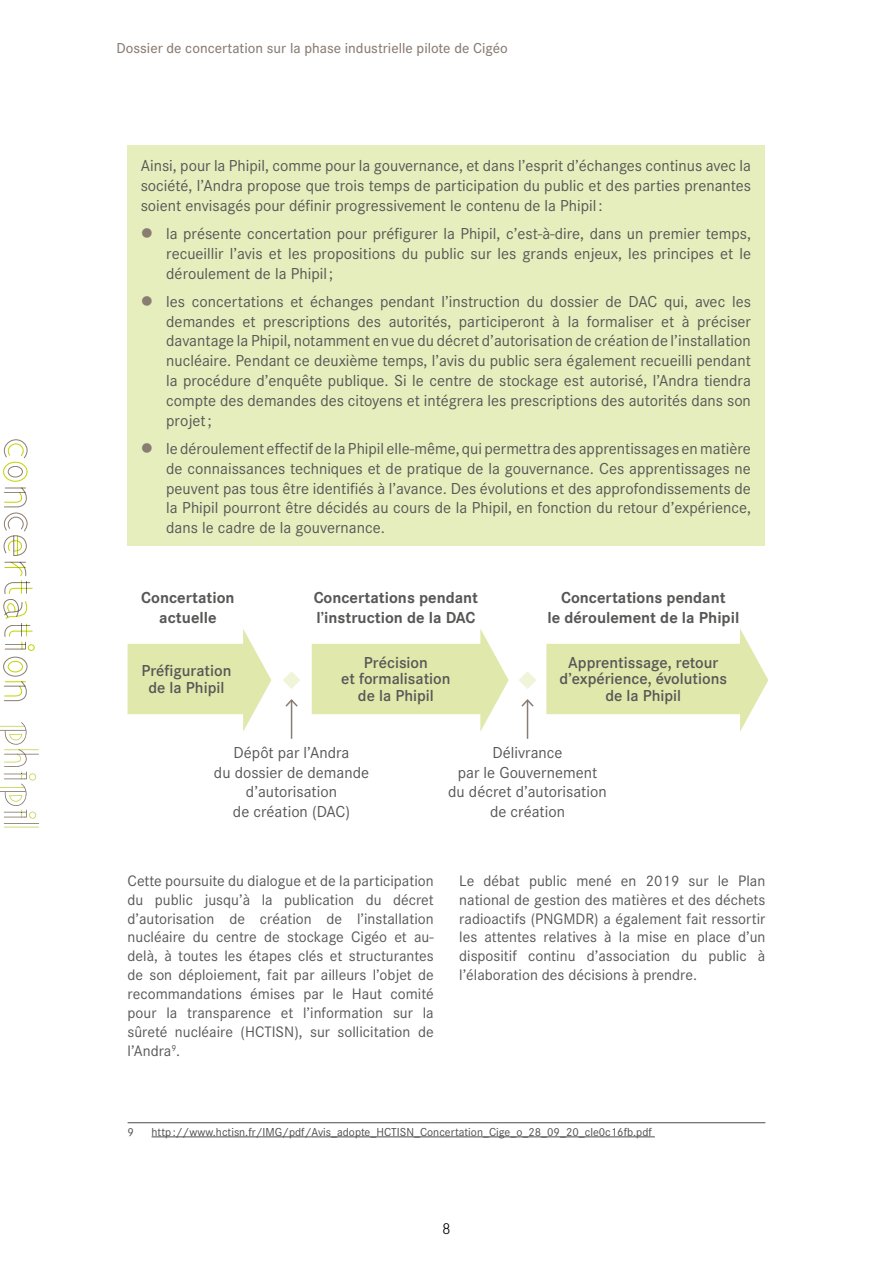
<style>
.page{position:relative;width:893px;height:1263px;background:#fff}
.page>*{position:absolute;margin:0;border:0;box-sizing:border-box;transform-origin:0 0}
.t1{font:16.5px/19.8px "Corporate S";color:#575756;text-align:justify}
.t2{font:600 16.5px/16.5px "Corporate S";color:#575756;text-align:center}
.t3{font:700 16.5px/19.8px "Corporate S";color:#575756;text-align:center}
.t4{font:300 16.5px "Corporate S";color:#000}
.t5{font:15.75px/18.9px "Corporate S";color:#575756;text-align:justify}
.t6{font:500 15px "Corporate S";color:#897c72}
.t7{font:12px "Corporate S";color:#4d4d4c}
</style>
<div class="page">
<svg style="left:4px;top:439px;width:23px;height:19px"></svg>
<div style="left:3px;top:462px;width:24px;height:20px;border:1px solid #c0d400;border-radius:50%"></div>
<div style="left:8px;top:466px;width:15px;height:11px;border:1px solid #897c72;border-radius:50%"></div>
<div style="left:3px;top:657px;width:24px;height:19px;border:1px solid #897c72;border-radius:50%"></div>
<div style="left:8px;top:661px;width:15px;height:11px;border:1px solid #c0d400;border-radius:50%"></div>
<svg style="left:4px;top:487px;width:23px;height:20px"></svg>
<svg style="left:4px;top:681px;width:23px;height:20px"></svg>
<svg style="left:4px;top:513px;width:23px;height:43px"></svg>
<div style="left:28px;top:644px;width:7px;height:7px;border:1px solid #c0d400;border-radius:50%"></div>
<svg style="left:3px;top:562px;width:30px;height:87px"></svg>
<svg style="left:0;top:722px;width:39px;height:106px"></svg>
<hr style="left:128px;top:1122px;width:637px;height:1px;background:#4d4d4c">
<hr style="left:152px;top:1136px;width:503px;height:1px;background:#4d4d4c">
<div style="left:128px;top:146px;width:637px;height:400px;background:#e7eebd"></div>
<svg style="left:128px;top:629px;width:143px;height:103px"></svg>
<svg style="left:312px;top:629px;width:197px;height:103px"></svg>
<svg style="left:546px;top:629px;width:222px;height:103px"></svg>
<svg style="left:283px;top:671px;width:17px;height:18px"></svg>
<svg style="left:519px;top:671px;width:17px;height:18px"></svg>
<hr style="left:291px;top:700px;width:1px;height:39px;background:#897c72">
<svg style="left:285px;top:699px;width:13px;height:9px"></svg>
<hr style="left:527px;top:700px;width:1px;height:39px;background:#897c72">
<svg style="left:521px;top:699px;width:13px;height:9px"></svg>
<p class="t6" style="left:116px;top:39px;width:393px">Dossier de concertation sur la phase industrielle pilote de Cigéo</p>
<p class="t1" style="left:141px;top:156px;width:612px">Ainsi, pour la Phipil, comme pour la gouvernance, et dans l’esprit d’échanges continus avec la société, l’Andra propose que trois temps de participation du public et des parties prenantes soient envisagés pour définir progressivement le contenu de la Phipil:</p>
<p class="t1" style="left:166px;top:224px;width:586px">la présente concertation pour préfigurer la Phipil, c’est-à-dire, dans un premier temps, recueillir l’avis et les propositions du public sur les grands enjeux, les principes et le déroulement de la Phipil ;</p>
<p class="t1" style="left:166px;top:292px;width:586px">les concertations et échanges pendant l’instruction du dossier de DAC qui, avec les demandes et prescriptions des autorités, participeront à la formaliser et à préciser davantage la Phipil, notamment en vue du décret d’autorisation de création de l’installation nucléaire. Pendant ce deuxième temps, l’avis du public sera également recueilli pendant la procédure d’enquête publique. Si le centre de stockage est autorisé, l’Andra tiendra compte des demandes des citoyens et intégrera les prescriptions des autorités dans son projet;</p>
<p class="t1" style="left:166px;top:439px;width:586px">le déroulement effectif de la Phipil elle-même, qui permettra des apprentissages en matière de connaissances techniques et de pratique de la gouvernance. Ces apprentissages ne peuvent pas tous être identifiés à l’avance. Des évolutions et des approfondissements de la Phipil pourront être décidés au cours de la Phipil, en fonction du retour d’expérience, dans le cadre de la gouvernance.</p>
<p class="t3" style="left:141px;top:588px;width:95px">Concertation actuelle</p>
<p class="t3" style="left:314px;top:588px;width:166px;text-align:left">Concertations pendant l’instruction de la DAC</p>
<p class="t3" style="left:547px;top:588px;width:193px">Concertations pendant<br>le déroulement de la Phipil</p>
<p class="t2" style="left:141px;top:663px;width:92px">Préfiguration de la Phipil</p>
<p class="t2" style="left:341px;top:654px;width:111px">Précision<br>et formalisation de la Phipil</p>
<p class="t2" style="left:560px;top:654px;width:169px">Apprentissage, retour d’expérience, évolutions de la Phipil</p>
<p class="t1" style="left:214px;top:743px;width:157px;text-align:center">Dépôt par l’Andra<br>du dossier de demande d’autorisation<br>de création (DAC)</p>
<p class="t1" style="left:448px;top:743px;width:160px;text-align:center">Délivrance<br>par le Gouvernement du décret d’autorisation de création</p>
<p class="t5" style="left:128px;top:871px;width:308px">Cette poursuite du dialogue et de la participation du public jusqu’à la publication du décret d’autorisation de création de l’installation nucléaire du centre de stockage Cigéo et au&shy;delà, à toutes les étapes clés et structurantes de son déploiement, fait par ailleurs l’objet de recommandations émises par le Haut comité pour la transparence et l’information sur la sûreté nucléaire (HCTISN), sur sollicitation de l’Andra<sup>9</sup>.</p>
<p class="t5" style="left:459px;top:871px;width:308px">Le débat public mené en 2019 sur le Plan national de gestion des matières et des déchets radioactifs (PNGMDR) a également fait ressortir les attentes relatives à la mise en place d’un dispositif continu d’association du public à l’élaboration des décisions à prendre.</p>
<p class="t7" style="left:128px;top:1125px;width:8px">9</p>
<p class="t7" style="left:152px;top:1125px;width:502px">http://www.hctisn.fr/IMG/pdf/Avis_adopte_HCTISN_Concertation_Cige_o_28_09_20_cle0c16fb.pdf</p>
<p class="t4" style="left:442px;top:1219px;width:10px">8</p>
</div>
